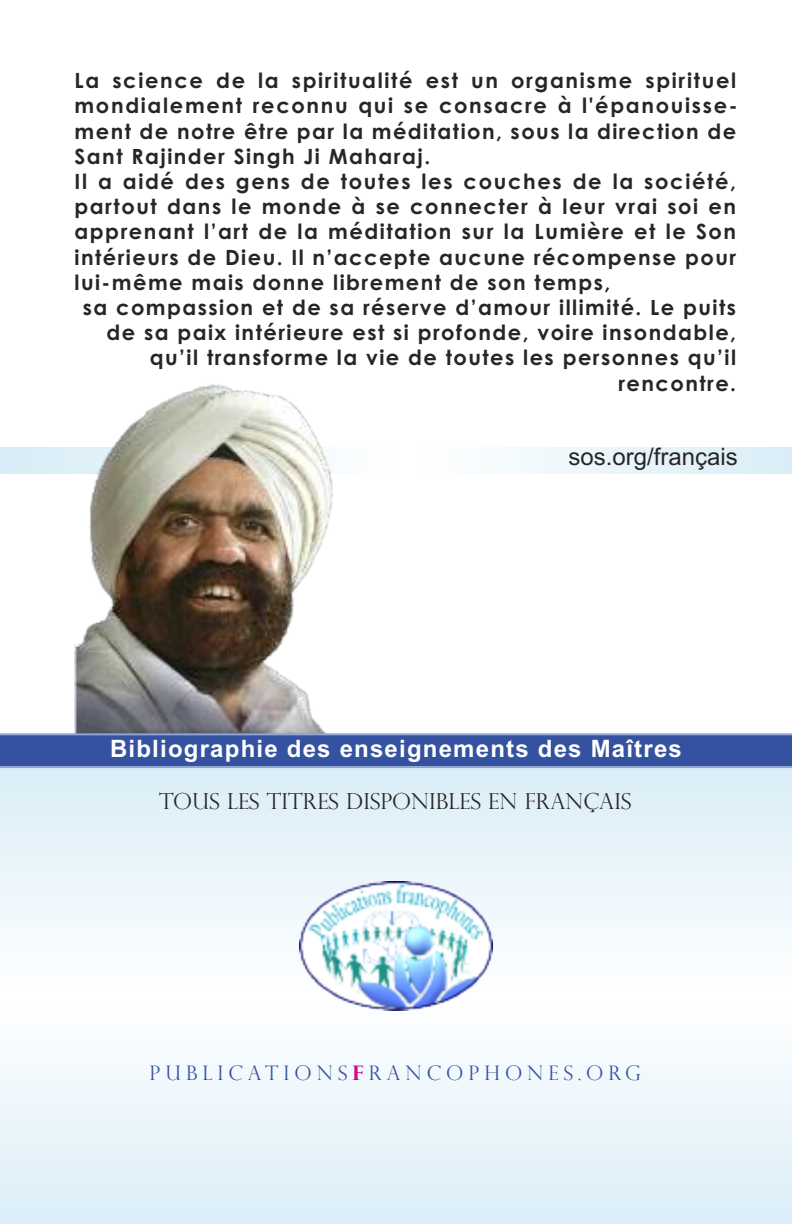
<style>
.page{position:relative;width:792px;height:1224px;background:#fff}
.page>*{position:absolute;margin:0;border:0;box-sizing:border-box;transform-origin:0 0}
.t1{font:700 24px "Arial";letter-spacing:.05em;color:#fff}
.t2{font:24px "Arial";color:#272526}
.t3{font:300 22px "Perpetua Titling";color:#272526}
.t4{font:700 21px "Century Gothic";letter-spacing:.07em;color:#272526}
.t5{font:300 20px "Perpetua Titling";letter-spacing:.25em;color:#3452a0}
.s1{font-weight:700;color:#c90b88}
</style>
<div class="page">
<svg style="left:0;top:768px;width:792px;height:456px"></svg>
<img style="left:299px;top:881px;width:194px;height:130px">
<svg style="left:0;top:447px;width:792px;height:27px"></svg>
<img style="left:75px;top:384px;width:260px;height:349px">
<svg style="left:0;top:733px;width:792px;height:35px;background:#405ca6"></svg>
<p class="t4" style="left:75px;top:69px;width:663px">La science de la spiritualité est un organisme spirituel</p>
<p class="t4" style="left:75px;top:94px;width:665px">mondialement reconnu qui se consacre à l'épanouisse-</p>
<p class="t4" style="left:75px;top:119px;width:663px">ment de notre être par la méditation, sous la direction de</p>
<p class="t4" style="left:75px;top:144px;width:357px">Sant Rajinder Singh Ji Maharaj.</p>
<p class="t4" style="left:75px;top:169px;width:663px">Il a aidé des gens de toutes les couches de la société,</p>
<p class="t4" style="left:75px;top:195px;width:663px">partout dans le monde à se connecter à leur vrai soi en</p>
<p class="t4" style="left:75px;top:220px;width:663px">apprenant l’art de la méditation sur la Lumière et le Son</p>
<p class="t4" style="left:75px;top:245px;width:663px">intérieurs de Dieu. Il n’accepte aucune récompense pour</p>
<p class="t4" style="left:75px;top:270px;width:537px">lui-même mais donne librement de son temps,</p>
<p class="t4" style="left:83px;top:295px;width:655px">sa compassion et de sa réserve d’amour illimité. Le puits</p>
<p class="t4" style="left:106px;top:321px;width:631px">de sa paix intérieure est si profonde, voire insondable,</p>
<p class="t4" style="left:150px;top:346px;width:588px">qu’il transforme la vie de toutes les personnes qu’il</p>
<p class="t4" style="left:618px;top:371px;width:119px">rencontre.</p>
<p class="t2" style="left:568px;top:442px;width:171px">sos.org/français</p>
<p class="t1" style="left:110px;top:735px;width:573px">Bibliographie des enseignements des Maîtres</p>
<p class="t3" style="left:159px;top:789px;width:474px">TOUS LES TITRES DISPONIBLES EN FRANÇAIS</p>
<p class="t5" style="left:150px;top:1062px;width:493px">PUBLICATIONS<span class="s1">f</span>RANCOPHONES.ORG</p>
</div>
